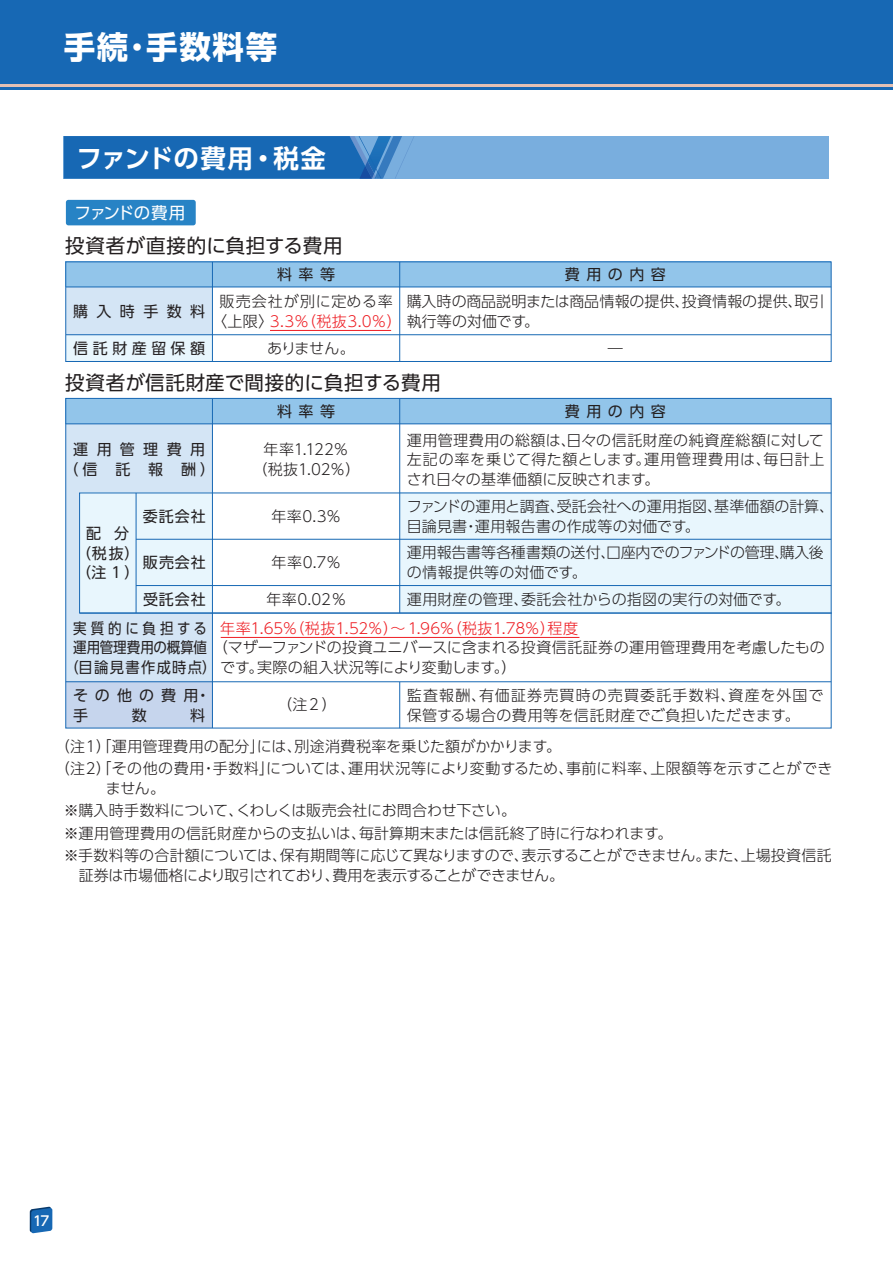
<style>
.page{position:relative;width:893px;height:1263px;background:#fff}
.page>*{position:absolute;margin:0;border:0;box-sizing:border-box;transform-origin:0 0}
.t1{font:700 31.5px "UD Shin Go Pro";letter-spacing:.055em;color:#fff}
.t2{font:700 25.5px "UD Shin Go Pro De";letter-spacing:.005em;color:#fff}
.t3{font:19.5px "UD Shin Go Pro";letter-spacing:.02em;color:#231f20}
.t4{font:16.5px "UD Shin Go Pro";letter-spacing:-.05em;color:#fff}
.t5{font:300 15px/19.5px "UD Shin Go Pro";letter-spacing:.005em;color:#231f20}
.t6{font:15px/19.5px "UD Shin Go Pro";letter-spacing:.305em;color:#231f20;text-align:center}
.t7{font:300 15px/19.5px "UD Shin Go Pro";letter-spacing:.045em;color:#231f20}
.t8{font:300 15px/19.5px "UD Shin Go Pro";letter-spacing:.03em;color:#231f20}
.t9{font:300 15px "UD Shin Go Pro";letter-spacing:-.04em;color:#231f20}
.t10{font:300 15px "UD Shin Go Pro";letter-spacing:.015em;color:#ee1d23}
.t11{font:15px/19.5px "UD Shin Go Pro";letter-spacing:.57em;color:#231f20;text-align:center}
.t12{font:15px "UD Shin Go Pro";letter-spacing:.28em;color:#231f20;scale:.9 1}
.t13{font:500 13.5px "UD Shin Go Pro";color:#fff}
.s1{font-weight:500}
.s2{color:#ee1d23}
.s3{font-weight:400}
</style>
<div class="page">
<svg style="left:30px;top:1206px;width:22px;height:27px"></svg>
<div style="left:0;top:0;width:893px;height:89px;background:#1768b4"></div>
<hr style="left:0;top:84px;width:893px;height:2px;background:#e2c0b4">
<div style="left:64px;top:136px;width:765px;height:43px;background:#79aede"></div>
<svg style="left:64px;top:136px;width:350px;height:43px;background:#226fb8"></svg>
<div style="left:66px;top:399px;width:146px;height:329px;background:#d4e5f5"></div>
<div style="left:66px;top:682px;width:146px;height:46px;background:#c6d5ed"></div>
<div style="left:66px;top:399px;width:765px;height:25px;background:#92c5ea"></div>
<div style="left:66px;top:200px;width:130px;height:25px;background:#2783c5;border-radius:3px"></div>
<div style="left:66px;top:287px;width:146px;height:48px;background:#d4e5f5"></div>
<div style="left:66px;top:335px;width:146px;height:26px;background:#e8f6fd"></div>
<div style="left:66px;top:262px;width:765px;height:25px;background:#92c5ea"></div>
<div style="left:65px;top:261px;width:766px;height:101px;border:1px solid #1768b4"></div>
<hr style="left:212px;top:262px;width:1px;height:99px;background:#1768b4">
<hr style="left:66px;top:334px;width:765px;height:1px;background:#1768b4">
<hr style="left:66px;top:287px;width:765px;height:1px;background:#1768b4">
<svg style="left:79px;top:492px;width:753px;height:121px"></svg>
<hr style="left:136px;top:493px;width:1px;height:120px;background:#1768b4">
<hr style="left:66px;top:681px;width:765px;height:1px;background:#1768b4">
<hr style="left:66px;top:424px;width:765px;height:1px;background:#1768b4">
<hr style="left:212px;top:399px;width:1px;height:329px;background:#1768b4">
<hr style="left:399px;top:262px;width:1px;height:99px;background:#1768b4">
<hr style="left:399px;top:682px;width:1px;height:46px;background:#1768b4">
<hr style="left:221px;top:637px;width:358px;height:1px;background:#ee1d23">
<hr style="left:270px;top:330px;width:121px;height:1px;background:#ee1d23">
<hr style="left:399px;top:398px;width:1px;height:215px;background:#1768b4">
<hr style="left:79px;top:613px;width:753px;height:1px;background:#1768b4">
<h1 class="t1" style="left:64px;top:21px;width:215px">手続<span class="s1">・</span>手数料等</h1>
<h2 class="t2" style="left:77px;top:137px;width:251px">ファンドの費用・税金</h2>
<p class="t4" style="left:75px;top:199px;width:112px">ファンドの費用</p>
<h3 class="t3" style="left:65px;top:230px;width:279px">投資者が直接的に負担する費用</h3>
<p class="t6" style="left:277px;top:264px;width:59px">料 率 等</p>
<p class="t6" style="left:565px;top:264px;width:102px">費 用 の 内 容</p>
<p class="t6" style="left:73px;top:301px;width:134px">購入時手数料</p>
<p class="t8" style="left:212px;top:291px;width:329px;text-indent:7px">販売会社が別に定める率<br>〈上限〉<span class="s2">3.3％（税抜3.0％）</span>執行等の対価です。</p>
<p class="t5" style="left:407px;top:291px;width:419px">購入時の商品説明または商品情報の提供、投資情報の提供、取引</p>
<p class="t6" style="left:73px;top:338px;width:134px">信託財産留保額</p>
<p class="t5" style="left:267px;top:338px;width:89px">ありません。</p>
<h3 class="t3" style="left:65px;top:367px;width:377px">投資者が信託財産で間接的に負担する費用</h3>
<p class="t5" style="left:608px;top:337px;width:16px">̶</p>
<p class="t11" style="left:63px;top:440px;width:153px">運用管理費用<br>（信託報酬）</p>
<p class="t6" style="left:277px;top:401px;width:59px">料 率 等</p>
<p class="t6" style="left:565px;top:401px;width:102px">費 用 の 内 容</p>
<p class="t5" style="left:252px;top:439px;width:109px;text-align:center">年率1.122％<br>（税抜1.02％）</p>
<p class="t5" style="left:407px;top:430px;width:419px;text-align:justify">運用管理費用の総額は、日々の信託財産の純資産総額に対して左記の率を乗じて得た額とします。運用管理費用は、毎日計上され日々の基準価額に反映されます。</p>
<p class="t6" style="left:76px;top:523px;width:65px">配 分<br>（税抜）（注１）</p>
<p class="t5" style="left:407px;top:496px;width:429px">ファンドの運用と調査、受託会社への運用指図、基準価額の計算、目論見書・運用報告書の作成等の対価です。</p>
<p class="t6" style="left:143px;top:506px;width:64px">委託会社</p>
<p class="t5" style="left:271px;top:506px;width:71px">年率0.3％</p>
<p class="t6" style="left:143px;top:552px;width:64px">販売会社</p>
<p class="t5" style="left:272px;top:552px;width:71px">年率0.7％</p>
<p class="t5" style="left:266px;top:589px;width:81px">年率0.02％</p>
<p class="t5" style="left:407px;top:542px;width:418px">運用報告書等各種書類の送付、口座内でのファンドの管理、購入後の情報提供等の対価です。</p>
<p class="t6" style="left:143px;top:589px;width:64px">受託会社</p>
<p class="t5" style="left:407px;top:589px;width:385px">運用財産の管理、委託会社からの指図の実行の対価です。</p>
<p class="t12" style="left:73px;top:616px;width:150px">実質的に負担する</p>
<p class="t10" style="left:220px;top:616px;width:359px">年率1.65％（税抜1.52％）～ 1.96％（税抜1.78％）程度</p>
<p class="t5" style="left:73px;top:637px;width:753px"><span class="s3">運用管理費用の概算値</span>（マザーファンドの投資ユニバースに含まれる投資信託証券の運用管理費用を考慮したもの</p>
<p class="t5" style="left:64px;top:657px;width:454px"><span class="s3">（目論見書作成時点）</span>です。実際の組入状況等により変動します。）</p>
<p class="t6" style="left:73px;top:685px;width:139px;text-align:left">その他の費用・手</p>
<p class="t6" style="left:132px;top:705px;width:16px">数</p>
<p class="t6" style="left:190px;top:705px;width:16px">料</p>
<p class="t5" style="left:277px;top:694px;width:61px">（注２）</p>
<p class="t7" style="left:407px;top:685px;width:418px">監査報酬、有価証券売買時の売買委託手数料、資産を外国で保管する場合の費用等を信託財産でご負担いただきます。</p>
<p class="t5" style="left:55px;top:734px;width:779px;line-height:22.5px">（注1）「運用管理費用の配分」には、別途消費税率を乗じた額がかかります。<br>（注2）「その他の費用・手数料」については、運用状況等により変動するため、事前に料率、上限額等を示すことができ</p>
<p class="t5" style="left:64px;top:776px;width:770px;line-height:22.5px;text-indent:42px">ません。<br>※購入時手数料について、くわしくは販売会社にお問合わせ下さい。<br>※運用管理費用の信託財産からの支払いは、毎計算期末または信託終了時に行なわれます。<br>※手数料等の合計額については、保有期間等に応じて異なりますので、表示することができません。また、上場投資信託</p>
<p class="t9" style="left:79px;top:863px;width:487px">証券は市場価格により取引されており、費用を表示することができません。</p>
<p class="t13" style="left:33px;top:1210px;width:18px">17</p>
</div>
